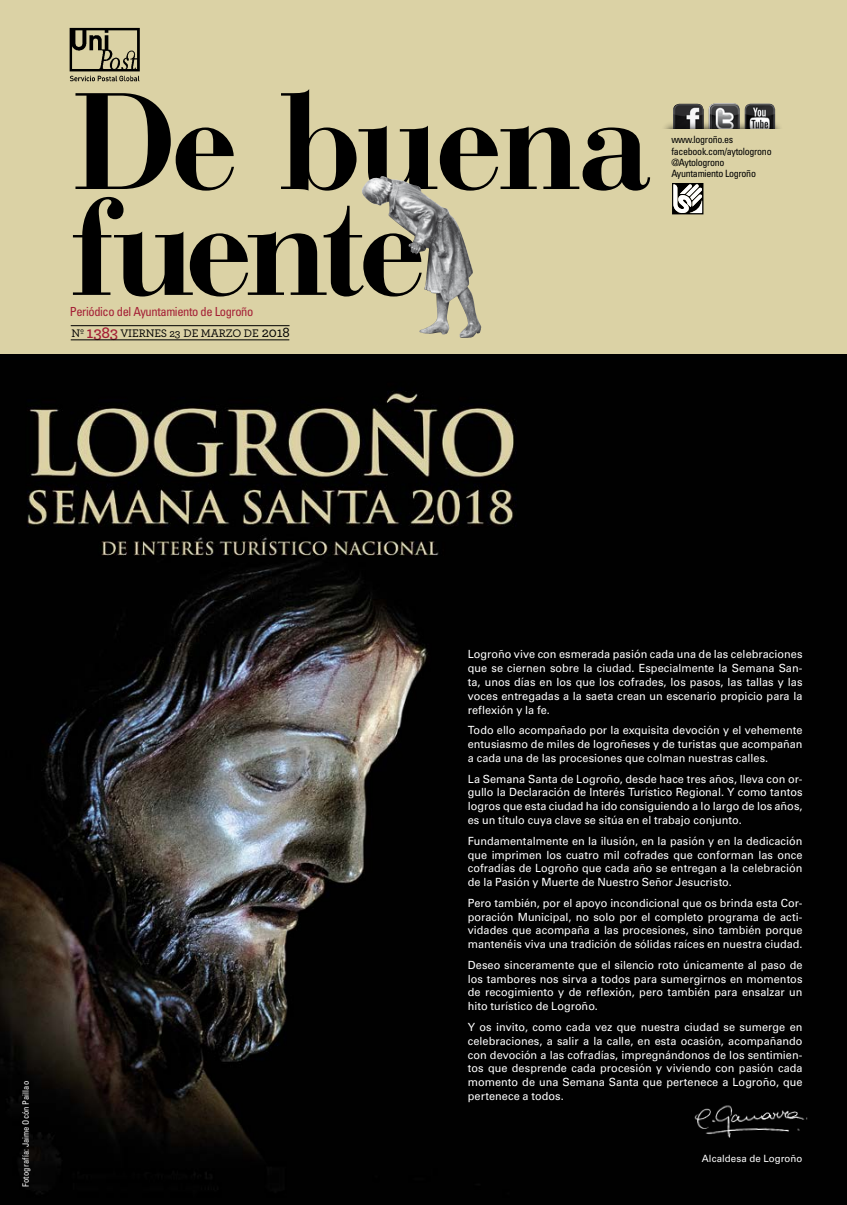
<style>
.page{position:relative;width:847px;height:1205px;background:#fff}
.page>*{position:absolute;margin:0;border:0;box-sizing:border-box;transform-origin:0 0}
.t1{font:700 136.12px "Bauer Bodoni Std";letter-spacing:-.045em;color:#000}
.t2{font:condensed 12.5px "Univers LT Std";letter-spacing:-.03em;color:#a41f35}
.t3{font:500 11.5px "Archer";letter-spacing:-.01em;color:#000}
.t4{font:11.25px/13.8px "Univers LT Std";color:#fff;text-align:justify}
.t5{font:condensed 10px/11px "Univers LT Std";letter-spacing:-.03em;color:#000}
.t6{font:10px "Univers LT Std";letter-spacing:.01em;color:#fff}
.t7{font:condensed 8.75px "Univers LT Std";letter-spacing:.015em;color:#fff}
.s1{font-weight:600;font-size:16.62px;color:#a41f35}
.s2{font-size:14.62px}
</style>
<div class="page">
<div style="left:0;top:0;width:847px;height:367px;background:#dbd2a5"></div>
<img style="left:0;top:355px;width:847px;height:850px">
<img style="left:745px;top:103px;width:30px;height:18px">
<img style="left:673px;top:104px;width:30px;height:17px">
<img style="left:709px;top:103px;width:31px;height:18px">
<div style="left:661px;top:121px;width:123px;height:87px;background:#000;opacity:.75"></div>
<div style="left:635px;top:129px;width:188px;height:89px;background:#dbd2a5"></div>
<hr style="left:71px;top:325px;width:218px;height:1px;background:#000">
<hr style="left:71px;top:340px;width:218px;height:1px;background:#000">
<img style="left:69px;top:27px;width:71px;height:55px">
<svg style="left:672px;top:183px;width:31px;height:31px"></svg>
<img style="left:362px;top:176px;width:119px;height:162px">
<img style="left:685px;top:1097px;width:136px;height:46px">
<h1 class="t1" style="left:71px;top:60px;width:583px">De buena</h1>
<h1 class="t1" style="left:71px;top:166px;width:357px">fuente</h1>
<p class="t2" style="left:70px;top:303px;width:185px">Periódico del Ayuntamiento de Logroño</p>
<p class="t3" style="left:72px;top:324px;width:220px">Nº <span class="s1">1383</span> VIERNES 23 DE MARZO DE <span class="s2">2018</span></p>
<p class="t5" style="left:671px;top:134px;width:102px">www.logroño.es facebook.com/aytologrono @Aytologrono</p>
<p class="t5" style="left:671px;top:167px;width:86px">Ayuntamiento Logroño</p>
<p class="t7" style="left:20px;top:1187px;width:108px;rotate:-90deg">Fotografía: Jaime Ocón Paillao</p>
<p class="t4" style="left:468px;top:648px;width:336px">Logroño vive con esmerada pasión cada una de las celebraciones que se ciernen sobre la ciudad. Especialmente la Semana San&shy;ta, unos días en los que los cofrades, los pasos, las tallas y las voces entregadas a la saeta crean un escenario propicio para la reflexión y la fe.</p>
<p class="t4" style="left:468px;top:723px;width:336px">Todo ello acompañado por la exquisita devoción y el vehemente entusiasmo de miles de logroñeses y de turistas que acompañan a cada una de las procesiones que colman nuestras calles.</p>
<p class="t4" style="left:468px;top:772px;width:336px">La Semana Santa de Logroño, desde hace tres años, lleva con or&shy;gullo la Declaración de Interés Turístico Regional. Y como tantos logros que esta ciudad ha ido consiguiendo a lo largo de los años, es un título cuya clave se sitúa en el trabajo conjunto.</p>
<p class="t4" style="left:468px;top:834px;width:336px">Fundamentalmente en la ilusión, en la pasión y en la dedicación que imprimen los cuatro mil cofrades que conforman las once cofradías de Logroño que cada año se entregan a la celebración de la Pasión y Muerte de Nuestro Señor Jesucristo.</p>
<p class="t4" style="left:468px;top:896px;width:336px">Pero también, por el apoyo incondicional que os brinda esta Cor&shy;poración Municipal, no solo por el completo programa de acti&shy;vidades que acompaña a las procesiones, sino también porque mantenéis viva una tradición de sólidas raíces en nuestra ciudad.</p>
<p class="t4" style="left:468px;top:958px;width:336px">Deseo sinceramente que el silencio roto únicamente al paso de los tambores nos sirva a todos para sumergirnos en momentos de recogimiento y de reflexión, pero también para ensalzar un hito turístico de Logroño.</p>
<p class="t4" style="left:468px;top:1020px;width:336px">Y os invito, como cada vez que nuestra ciudad se sumerge en celebraciones, a salir a la calle, en esta ocasión, acompañando con devoción a las cofradías, impregnándonos de los sentimien&shy;tos que desprende cada procesión y viviendo con pasión cada momento de una Semana Santa que pertenece a Logroño, que pertenece a todos.</p>
<p class="t6" style="left:702px;top:1153px;width:102px">Alcaldesa de Logroño</p>
</div>
